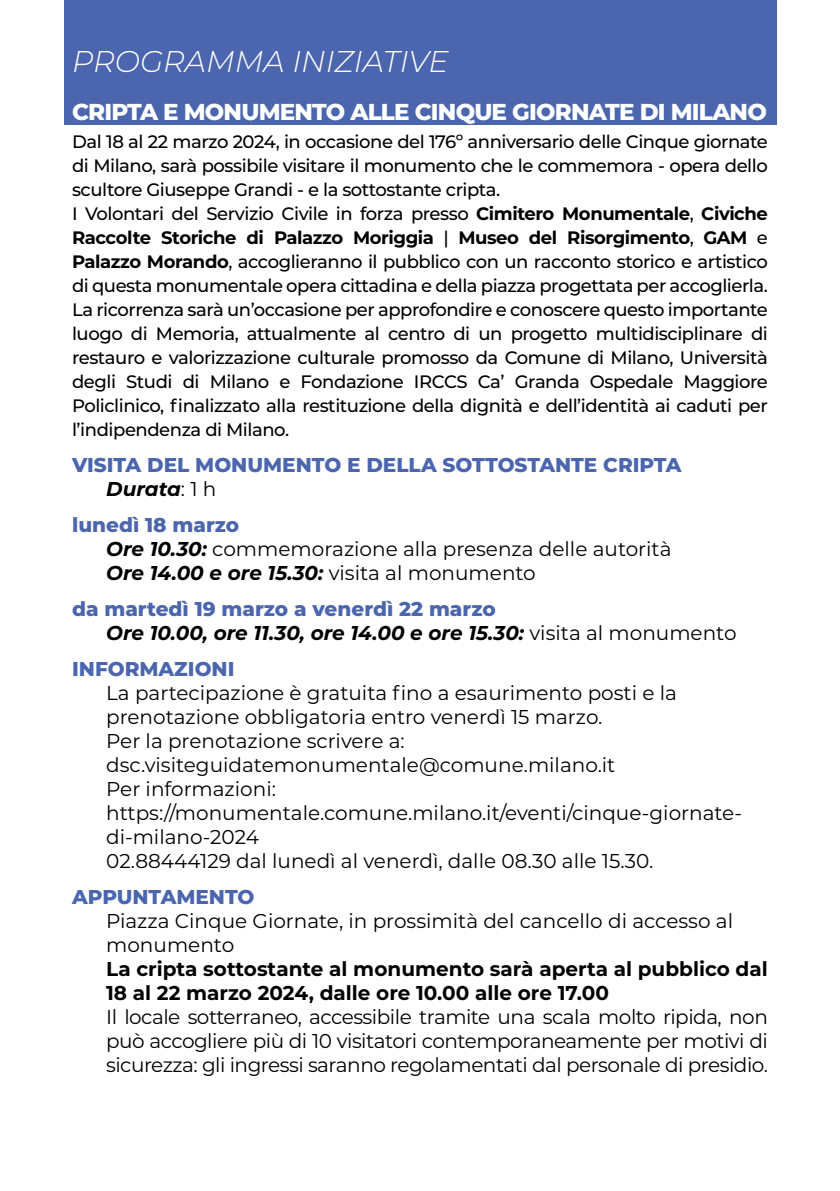
<style>
.page{position:relative;width:840px;height:1191px;background:#fff}
.page>*{position:absolute;margin:0;border:0;box-sizing:border-box;transform-origin:0 0}
.t1{font:italic 300 30px "Montserrat";color:#fff}
.t2{font:800 23px "Montserrat";letter-spacing:-.035em;color:#fff}
.t3{font:20px/24px "Montserrat";color:#000}
.t4{font:700 20px/24px "Montserrat";color:#000}
.t5{font:italic 700 20px/24px "Montserrat";color:#000}
.t6{font:800 20px/24px "Montserrat";color:#4b66ae}
.t7{font:500 18px/24px "Montserrat";letter-spacing:-.025em;color:#000}
.s1{font-weight:700}
.s2{font-weight:700;font-style:italic;color:#000}
.s3{font-weight:400;color:#000}
.s4{font-weight:800;color:#4b66ae}
.s5{font-weight:700;font-style:italic}
.s6{font-weight:800;font-style:normal;color:#4b66ae}
.s7{font-weight:400;font-style:normal}
</style>
<div class="page">
<div style="left:64px;top:0;width:711px;height:125px;background:#4b66ae"></div>
<h1 class="t1" style="left:72px;top:41px;width:378px">PROGRAMMA INIZIATIVE</h1>
<p class="t2" style="left:72px;top:95px;width:696px">CRIPTA E MONUMENTO ALLE CINQUE GIORNATE DI MILANO</p>
<p class="t7" style="left:72px;top:128px;width:697px">Dal 18 al 22 marzo 2024, in occasione del 176º anniversario delle Cinque giornate di Milano, sarà possibile visitare il monumento che le commemora - opera dello scultore Giuseppe Grandi - e la sottostante cripta.<br>I Volontari del Servizio Civile in forza presso <span class="s1">Cimitero Monumentale</span>, <span class="s1">Civiche Raccolte Storiche di Palazzo Moriggia</span> | <span class="s1">Museo del Risorgimento</span>, <span class="s1">GAM</span> e <span class="s1">Palazzo Morando</span>, accoglieranno il pubblico con un racconto storico e artistico di questa monumentale opera cittadina e della piazza progettata per accoglierla.<br>La ricorrenza sarà un’occasione per approfondire e conoscere questo importante luogo di Memoria, attualmente al centro di un progetto multidisciplinare di restauro e valorizzazione culturale promosso da Comune di Milano, Università degli Studi di Milano e Fondazione IRCCS Ca’ Granda Ospedale Maggiore Policlinico, finalizzato alla restituzione della dignità e dell’identità ai caduti per l’indipendenza di Milano.</p>
<p class="t6" style="left:106px;top:451px;width:576px;text-indent:-34px">VISITA DEL MONUMENTO E DELLA SOTTOSTANTE CRIPTA<br><span class="s2">Durata</span><span class="s3">: 1 h</span></p>
<p class="t3" style="left:106px;top:512px;width:566px;text-indent:-34px"><span class="s4">lunedì 18 marzo<br></span><span class="s5">Ore 10.30:</span> commemorazione alla presenza delle autorità<br><span class="s5">Ore 14.00 e ore 15.30:</span> visita al monumento</p>
<p class="t5" style="left:106px;top:595px;width:631px;text-indent:-34px"><span class="s6">da martedì 19 marzo a venerdì 22 marzo<br></span>Ore 10.00, ore 11.30, ore 14.00 e ore 15.30: <span class="s7">visita al monumento</span></p>
<p class="t6" style="left:72px;top:655px;width:164px">INFORMAZIONI</p>
<p class="t3" style="left:106px;top:680px;width:637px">La partecipazione è gratuita fino a esaurimento posti e la prenotazione obbligatoria entro venerdì 15 marzo.<br>Per la prenotazione scrivere a: dsc.visiteguidatemonumentale@comune.milano.it<br>Per informazioni: https://monumentale.comune.milano.it/eventi/cinque-giornate&shy;di-milano-2024<br>02.88444129 dal lunedì al venerdì, dalle 08.30 alle 15.30.</p>
<p class="t6" style="left:72px;top:883px;width:184px">APPUNTAMENTO</p>
<p class="t3" style="left:106px;top:908px;width:628px">Piazza Cinque Giornate, in prossimità del cancello di accesso al monumento</p>
<p class="t4" style="left:106px;top:955px;width:662px">La cripta sottostante al monumento sarà aperta al pubblico dal<br>18 al 22 marzo 2024, dalle ore 10.00 alle ore 17.00</p>
<p class="t3" style="left:106px;top:1004px;width:663px;text-align:justify">Il locale sotterraneo, accessibile tramite una scala molto ripida, non può accogliere più di 10 visitatori contemporaneamente per motivi di sicurezza: gli ingressi saranno regolamentati dal personale di presidio.</p>
</div>
